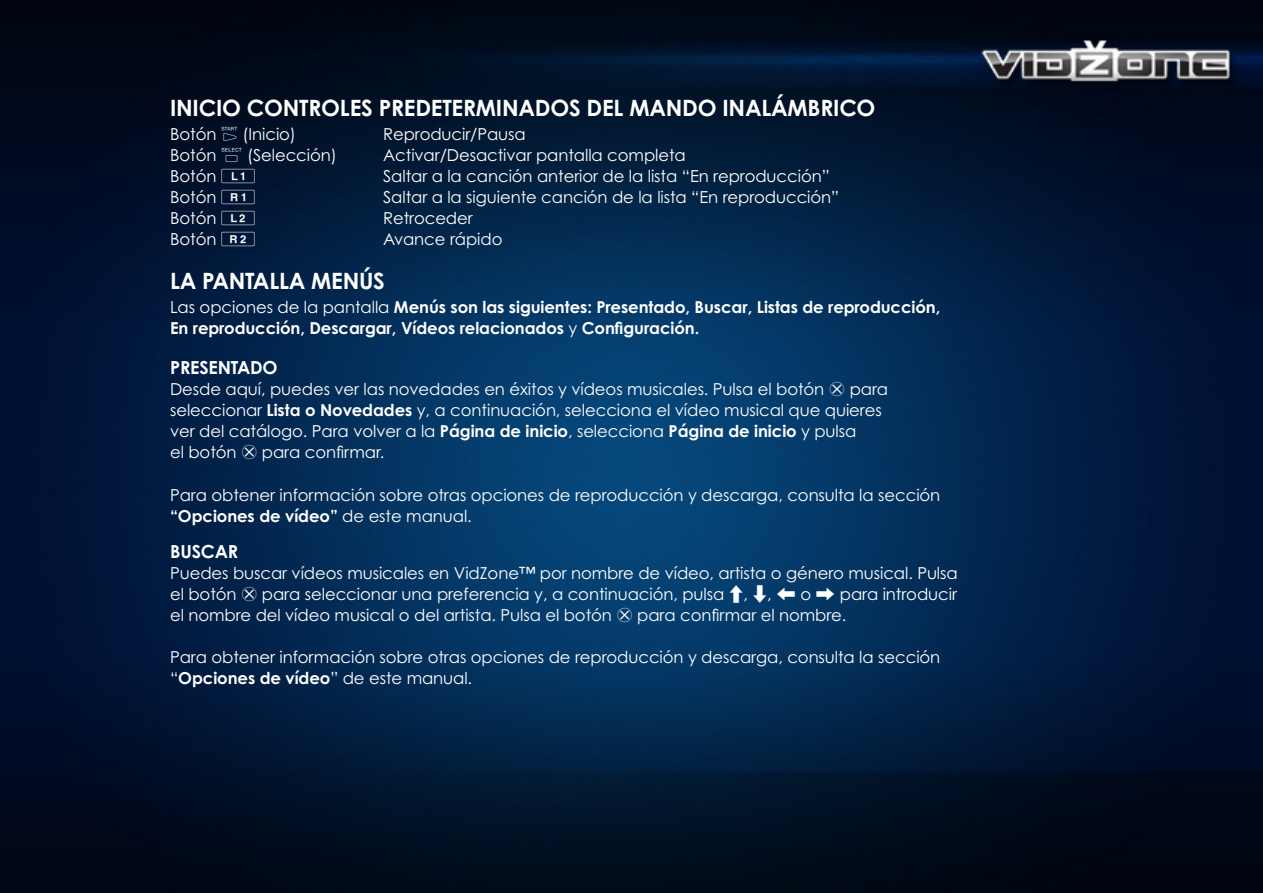
<style>
.page{position:relative;width:1263px;height:893px;background:#fff}
.page>*{position:absolute;margin:0;border:0;box-sizing:border-box;transform-origin:0 0}
.Sub_heading_1{font:700 22.5px "Century Gothic";letter-spacing:-.01em;color:#fff}
.Sub_heading_2{font:700 18px "Century Gothic";letter-spacing:-.01em;color:#fff}
.Body_Copy{font:700 18px "Century Gothic";letter-spacing:-.01em;color:#fff}
.Body_Copy-2{font:16.5px/21px "Century Gothic";letter-spacing:-.005em;color:#fff}
.Body_Copy-3{font:700 16.5px/21px "Century Gothic";letter-spacing:-.005em;color:#fff}
.s1{font-family:"SCET32"}
.s2{font-weight:400}
.s3{font-weight:700}
</style>
<div class="page">
<img style="left:0;top:0;width:1263px;height:893px">
<p class="Sub_heading_1" style="left:170px;top:93px;width:707px">INICIO CONTROLES PREDETERMINADOS DEL MANDO INALÁMBRICO</p>
<p class="Body_Copy-2" style="left:170px;top:123px;width:127px">Botón <span class="s1">[</span> (Inicio)</p>
<p class="Body_Copy-2" style="left:383px;top:123px;width:144px">Reproducir/Pausa</p>
<p class="Body_Copy-2" style="left:170px;top:144px;width:168px">Botón <span class="s1">]</span> (Selección)</p>
<p class="Body_Copy-2" style="left:383px;top:144px;width:304px">Activar/Desactivar pantalla completa</p>
<p class="Body_Copy-2" style="left:170px;top:165px;width:87px">Botón <span class="s1">Q</span></p>
<p class="Body_Copy-2" style="left:383px;top:165px;width:448px">Saltar a la canción anterior de la lista “En reproducción”</p>
<p class="Body_Copy-2" style="left:170px;top:186px;width:87px">Botón <span class="s1">E</span></p>
<p class="Body_Copy-2" style="left:383px;top:186px;width:457px">Saltar a la siguiente canción de la lista “En reproducción”</p>
<p class="Body_Copy-2" style="left:170px;top:207px;width:87px">Botón <span class="s1">W</span></p>
<p class="Body_Copy-2" style="left:383px;top:207px;width:91px">Retroceder</p>
<p class="Body_Copy-2" style="left:170px;top:228px;width:87px">Botón <span class="s1">R</span></p>
<p class="Body_Copy-2" style="left:383px;top:228px;width:121px">Avance rápido</p>
<p class="Sub_heading_1" style="left:170px;top:266px;width:216px">LA PANTALLA MENÚS</p>
<p class="Body_Copy-3" style="left:170px;top:296px;width:772px"><span class="s2">Las opciones de la pantalla</span> Menús son las siguientes: Presentado, Buscar, Listas de reproducción,<br>En reproducción, Descargar, Vídeos relacionados <span class="s2">y</span> Configuración.</p>
<p class="Sub_heading_2" style="left:170px;top:357px;width:109px">PRESENTADO</p>
<p class="Body_Copy-2" style="left:170px;top:379px;width:720px">Desde aquí, puedes ver las novedades en éxitos y vídeos musicales. Pulsa el botón <span class="s1">S</span> para seleccionar <span class="s3">Lista o Novedades</span> y, a continuación, selecciona el vídeo musical que quieres ver del catálogo. Para volver a la <span class="s3">Página de inicio</span>, selecciona <span class="s3">Página de inicio</span> y pulsa<br>el botón <span class="s1">S</span> para confirmar.</p>
<p class="Body_Copy-2" style="left:170px;top:484px;width:772px">Para obtener información sobre otras opciones de reproducción y descarga, consulta la sección <span class="s3">“Opciones de vídeo”</span> de este manual.</p>
<p class="Body_Copy" style="left:170px;top:540px;width:70px">BUSCAR</p>
<p class="Body_Copy-2" style="left:170px;top:562px;width:789px;text-align:justify">Puedes buscar vídeos musicales en VidZone™ por nombre de vídeo, artista o género musical. Pulsa el botón <span class="s1">S</span> para seleccionar una preferencia y, a continuación, pulsa <span class="s1">C</span>, <span class="s1">V</span>, <span class="s1">Z</span> o <span class="s1">X</span> para introducir el nombre del vídeo musical o del artista. Pulsa el botón <span class="s1">S</span> para confirmar el nombre.</p>
<p class="Body_Copy-2" style="left:170px;top:647px;width:772px">Para obtener información sobre otras opciones de reproducción y descarga, consulta la sección “<span class="s3">Opciones de vídeo</span>” de este manual.</p>
</div>
